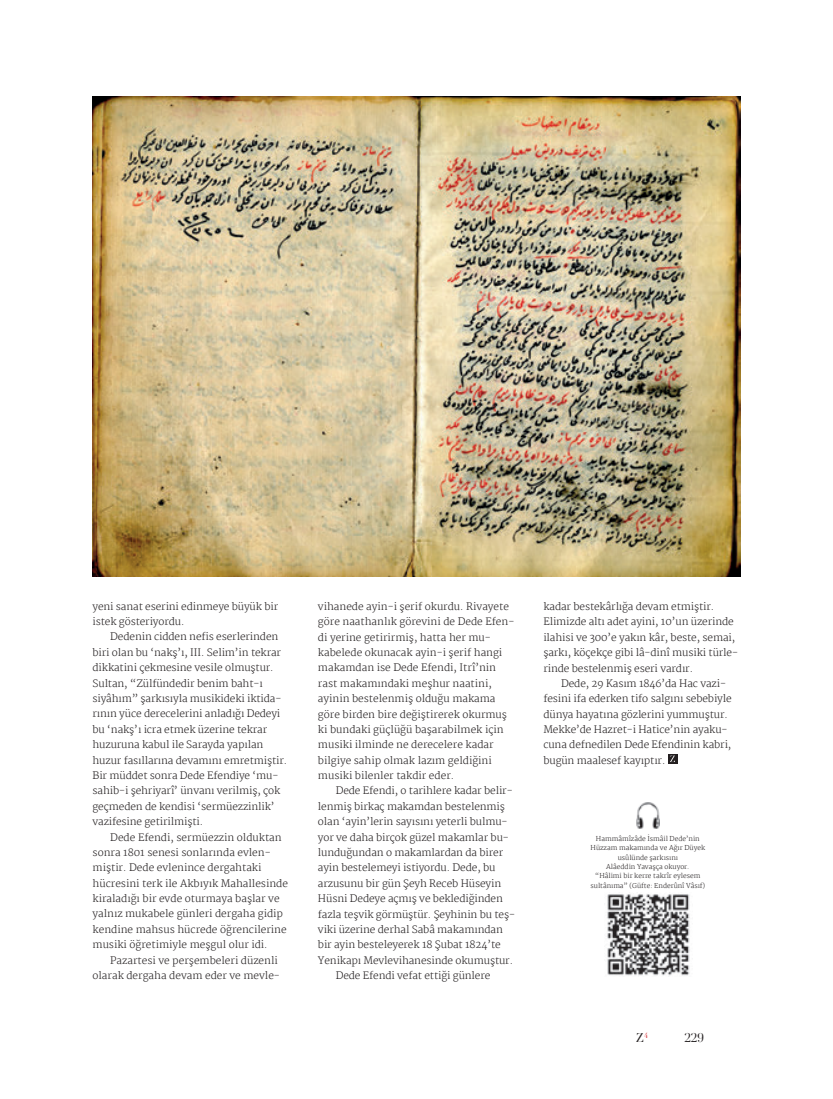
<style>
.page{position:relative;width:833px;height:1099px;background:#fff}
.page>*{position:absolute;margin:0;border:0;box-sizing:border-box;transform-origin:0 0}
.t1{font:12.5px "Didot LT Roman";color:#231f20}
.t2{font:300 10px/15.4px "Merriweather";letter-spacing:-.01em;color:#231f20}
.t3{font:7.25px "Didot LT Roman";color:#d1232a}
.t4{font:300 6.5px/9.4px "Merriweather";color:#231f20;text-align:center}
</style>
<div class="page">
<div style="left:668px;top:754px;width:9px;height:9px;background:#231f20"></div>
<svg style="left:670px;top:755px;width:5px;height:7px"></svg>
<img style="left:93px;top:96px;width:647px;height:480px">
<img style="left:607px;top:894px;width:83px;height:82px">
<img style="left:636px;top:803px;width:23px;height:25px">
<p class="t2" style="left:93px;top:598px;width:187px">yeni sanat eserini edinmeye büyük bir istek gösteriyordu.</p>
<p class="t2" style="left:93px;top:629px;width:196px;text-indent:18px">Dedenin cidden nefis eserlerinden biri olan bu ‘nakş’ı, III. Selim’in tekrar dikkatini çekmesine vesile olmuştur.<br>Sultan, “Zülfündedir benim baht-ı siyâhım” şarkısıyla musikideki iktida&shy;rının yüce derecelerini anladığı Dedeyi bu ‘nakş’ı icra etmek üzerine tekrar huzuruna kabul ile Sarayda yapılan huzur fasıllarına devamını emretmiştir.<br>Bir müddet sonra Dede Efendiye ‘mu&shy;sahib-i şehriyarî’ ünvanı verilmiş, çok geçmeden de kendisi ‘sermüezzinlik’ vazifesine getirilmişti.</p>
<p class="t2" style="left:93px;top:829px;width:197px;text-indent:18px">Dede Efendi, sermüezzin olduktan sonra 1801 senesi sonlarında evlen&shy;miştir. Dede evlenince dergahtaki hücresini terk ile Akbıyık Mahallesinde kiraladığı bir evde oturmaya başlar ve yalnız mukabele günleri dergaha gidip kendine mahsus hücrede öğrencilerine musiki öğretimiyle meşgul olur idi.</p>
<p class="t2" style="left:93px;top:952px;width:189px;text-align:right">Pazartesi ve perşembeleri düzenli olarak dergaha devam eder ve mevle-</p>
<p class="t2" style="left:318px;top:598px;width:198px">vihanede ayin-i şerif okurdu. Rivayete göre naathanlık görevini de Dede Efen&shy;di yerine getirirmiş, hatta her mu&shy;kabelede okunacak ayin-i şerif hangi makamdan ise Dede Efendi, Itrî’nin rast makamındaki meşhur naatini, ayinin bestelenmiş olduğu makama göre birden bire değiştirerek okurmuş ki bundaki güçlüğü başarabilmek için musiki ilminde ne derecelere kadar bilgiye sahip olmak lazım geldiğini musiki bilenler takdir eder.</p>
<p class="t2" style="left:336px;top:783px;width:178px">Dede Efendi, o tarihlere kadar belir-</p>
<p class="t2" style="left:318px;top:798px;width:188px">lenmiş birkaç makamdan bestelenmiş</p>
<p class="t2" style="left:318px;top:813px;width:191px">olan ‘ayin’lerin sayısını yeterli bulmu-</p>
<p class="t2" style="left:318px;top:829px;width:192px">yor ve daha birçok güzel makamlar bu-</p>
<p class="t2" style="left:318px;top:844px;width:187px">lunduğundan o makamlardan da birer</p>
<p class="t2" style="left:318px;top:860px;width:179px">ayin bestelemeyi istiyordu. Dede, bu</p>
<p class="t2" style="left:318px;top:875px;width:185px">arzusunu bir gün Şeyh Receb Hüseyin</p>
<p class="t2" style="left:318px;top:890px;width:186px">Hüsni Dedeye açmış ve beklediğinden</p>
<p class="t2" style="left:318px;top:906px;width:198px">fazla teşvik görmüştür. Şeyhinin bu teş-</p>
<p class="t2" style="left:318px;top:921px;width:186px">viki üzerine derhal Sabâ makamından</p>
<p class="t2" style="left:318px;top:937px;width:184px">bir ayin besteleyerek 18 Şubat 1824’te</p>
<p class="t2" style="left:318px;top:952px;width:197px">Yenikapı Mevlevihanesinde okumuştur.</p>
<p class="t2" style="left:336px;top:967px;width:156px">Dede Efendi vefat ettiği günlere</p>
<p class="t2" style="left:543px;top:598px;width:196px">kadar bestekârlığa devam etmiştir.<br>Elimizde altı adet ayini, 10’un üzerinde ilahisi ve 300’e yakın kâr, beste, semai, şarkı, köçekçe gibi lâ-dinî musiki türle&shy;rinde bestelenmiş eseri vardır.</p>
<p class="t2" style="left:543px;top:675px;width:190px;text-indent:18px">Dede, 29 Kasım 1846’da Hac vazi&shy;fesini ifa ederken tifo salgını sebebiyle dünya hayatına gözlerini yummuştur.<br>Mekke’de Hazret-i Hatice’nin ayaku&shy;cuna defnedilen Dede Efendinin kabri, bugün maalesef kayıptır.</p>
<p class="t4" style="left:590px;top:833px;width:116px">Hammâmîzâde İsmâil Dede’nin<br>Hüzzam makamında ve Ağır Düyek usûlünde şarkısını<br>Alâeddin Yavaşça okuyor.<br>“Hâlimi bir kerre takrîr eylesem sultânıma” (Güfte: Enderûnî Vâsıf)</p>
<p class="t3" style="left:644px;top:1031px;width:5px">4</p>
<p class="t1" style="left:636px;top:1030px;width:10px">Z</p>
<p class="t1" style="left:684px;top:1030px;width:21px">229</p>
</div>
